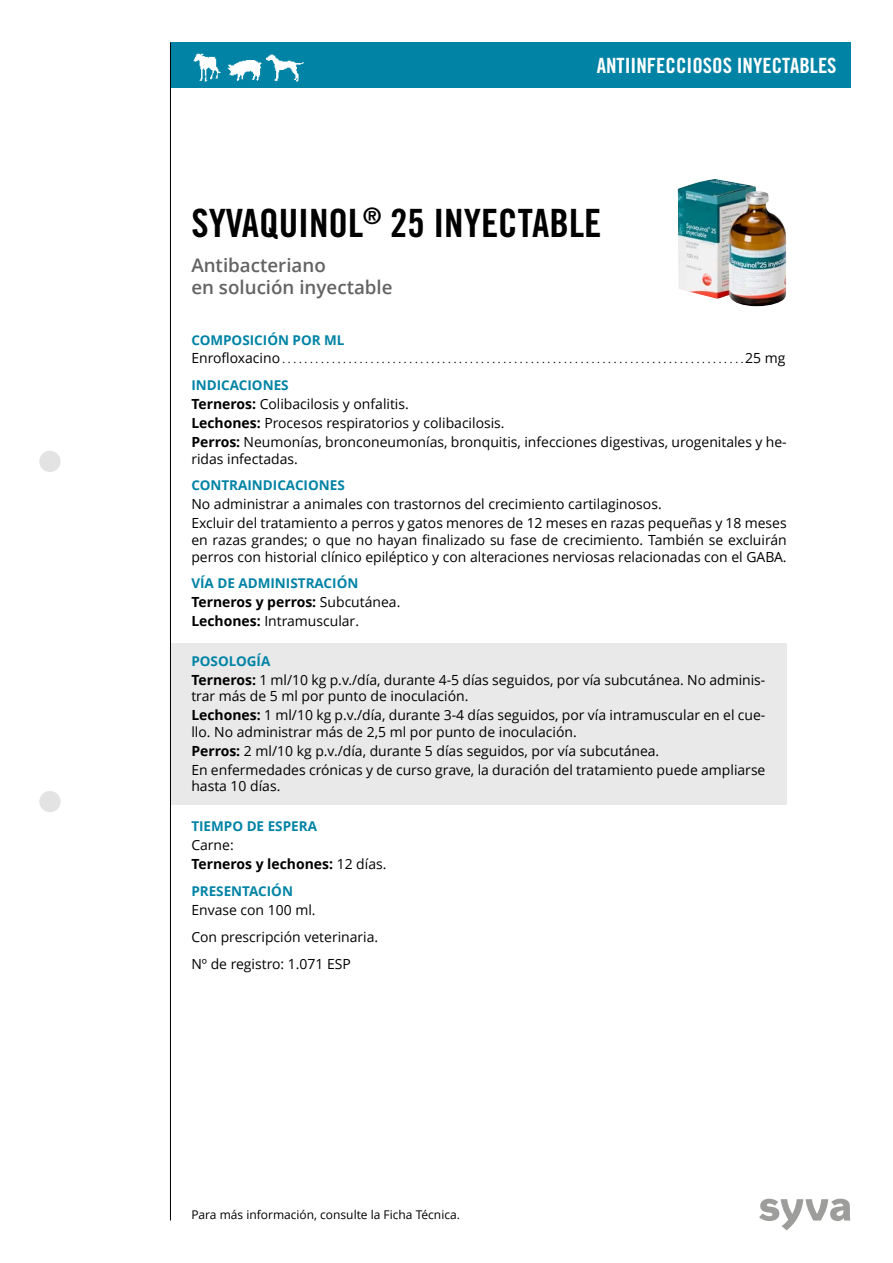
<style>
.page{position:relative;width:893px;height:1263px;background:#fff}
.page>*{position:absolute;margin:0;border:0;box-sizing:border-box;transform-origin:0 0}
.t1{font:39px "Trade Gothic LT Std Bd Cn 20";color:#000}
.t2{font:21px "Trade Gothic LT Std Bd Cn 20";color:#fff}
.t3{font:600 18.75px/22.5px "Open Sans";color:#646363}
.t4{font:13.95px/18.9px "Open Sans";color:#000}
.t5{font:700 13.95px/18.9px "Open Sans";color:#000}
.t6{font:700 13.5px "Open Sans";color:#0083a5}
.t7{font:12px "Open Sans";color:#000}
.t8{font:10.5px "Open Sans";color:#000}
.s1{font-size:13.95px}
.s2{font-weight:700}
.s3{font-weight:400}
</style>
<div class="page">
<div style="left:170px;top:43px;width:680px;height:45px;background:#0083a5"></div>
<div style="left:170px;top:643px;width:617px;height:162px;background:#e9e9e9"></div>
<hr style="left:170px;top:43px;width:1px;height:1177px;background:#000">
<svg style="left:759px;top:1199px;width:91px;height:31px"></svg>
<div style="left:39px;top:451px;width:22px;height:21px;background:#e3e3e3;border-radius:50%"></div>
<div style="left:39px;top:791px;width:22px;height:21px;background:#e3e3e3;border-radius:50%"></div>
<img style="left:678px;top:179px;width:108px;height:127px">
<img style="left:228px;top:60px;width:34px;height:21px">
<img style="left:193px;top:53px;width:35px;height:29px">
<img style="left:266px;top:54px;width:38px;height:28px">
<h2 class="t2" style="left:597px;top:52px;width:241px">ANTIINFECCIOSOS INYECTABLES</h2>
<h1 class="t1" style="left:191px;top:199px;width:412px">SYVAQUINOL<sup>®</sup> 25 INYECTABLE</h1>
<h3 class="t3" style="left:191px;top:254px;width:203px">Antibacteriano<br>en solución inyectable</h3>
<p class="t6" style="left:191px;top:332px;width:155px">Composición por ml</p>
<p class="t8" style="left:191px;top:354px;width:596px"><span class="s1">Enrofloxacino</span> . . . . . . . . . . . . . . . . . . . . . . . . . . . . . . . . . . . . . . . . . . . . . . . . . . . . . . . . . . . . . . . . . . . . . . . . . . . . . . . . . . . <span class="s1">25 mg</span></p>
<p class="t6" style="left:191px;top:378px;width:99px">I ndicaciones</p>
<p class="t4" style="left:191px;top:395px;width:597px"><span class="s2">Terneros:</span> Colibacilosis y onfalitis.<br><span class="s2">Lechones:</span> Procesos respiratorios y colibacilosis.<br><span class="s2">Perros:</span> Neumonías, bronconeumonías, bronquitis, infecciones digestivas, urogenitales y he-</p>
<p class="t4" style="left:191px;top:449px;width:106px">ridas infectadas.</p>
<p class="t6" style="left:191px;top:478px;width:155px">Contraindicaciones</p>
<p class="t4" style="left:191px;top:495px;width:597px">No administrar a animales con trastornos del crecimiento cartilaginosos.<br>Excluir del tratamiento a perros y gatos menores de 12 meses en razas pequeñas y 18 meses</p>
<p class="t4" style="left:191px;top:532px;width:597px;line-height:16.8px">en razas grandes; o que no hayan finalizado su fase de crecimiento. También se excluirán perros con historial clínico epiléptico y con alteraciones nerviosas relacionadas con el GABA.</p>
<p class="t6" style="left:191px;top:576px;width:169px">Vía de administración</p>
<p class="t5" style="left:191px;top:593px;width:208px">Terneros y perros: <span class="s3">Subcutánea.<br></span>Lechones: <span class="s3">Intramuscular.</span></p>
<p class="t6" style="left:191px;top:653px;width:81px">Posología</p>
<p class="t4" style="left:191px;top:671px;width:576px;line-height:16.8px"><span class="s2">Terneros:</span> 1 ml/10 kg p.v./día, durante 4-5 días seguidos, por vía subcutánea. No adminis&shy;trar más de 5 ml por punto de inoculación.</p>
<p class="t4" style="left:191px;top:707px;width:576px;line-height:16.8px"><span class="s2">Lechones:</span> 1 ml/10 kg p.v./día, durante 3-4 días seguidos, por vía intramuscular en el cue&shy;llo. No administrar más de 2,5 ml por punto de inoculación.</p>
<p class="t4" style="left:191px;top:742px;width:576px"><span class="s2">Perros:</span> 2 ml/10 kg p.v./día, durante 5 días seguidos, por vía subcutánea.<br>En enfermedades crónicas y de curso grave, la duración del tratamiento puede ampliarse</p>
<p class="t4" style="left:191px;top:777px;width:89px">hasta 10 días.</p>
<p class="t6" style="left:191px;top:818px;width:127px">Tiempo de espera</p>
<p class="t5" style="left:191px;top:836px;width:195px"><span class="s3">Carne:<br></span>Terneros y lechones: <span class="s3">12 días.</span></p>
<p class="t6" style="left:191px;top:883px;width:103px">Presentación</p>
<p class="t4" style="left:191px;top:896px;width:186px;line-height:27.3px">Envase con 100 ml.<br>Con prescripción veterinaria.<br>Nº de registro: 1.071 ESP</p>
<p class="t7" style="left:191px;top:1208px;width:268px">Para más información, consulte la Ficha Técnica.</p>
</div>
